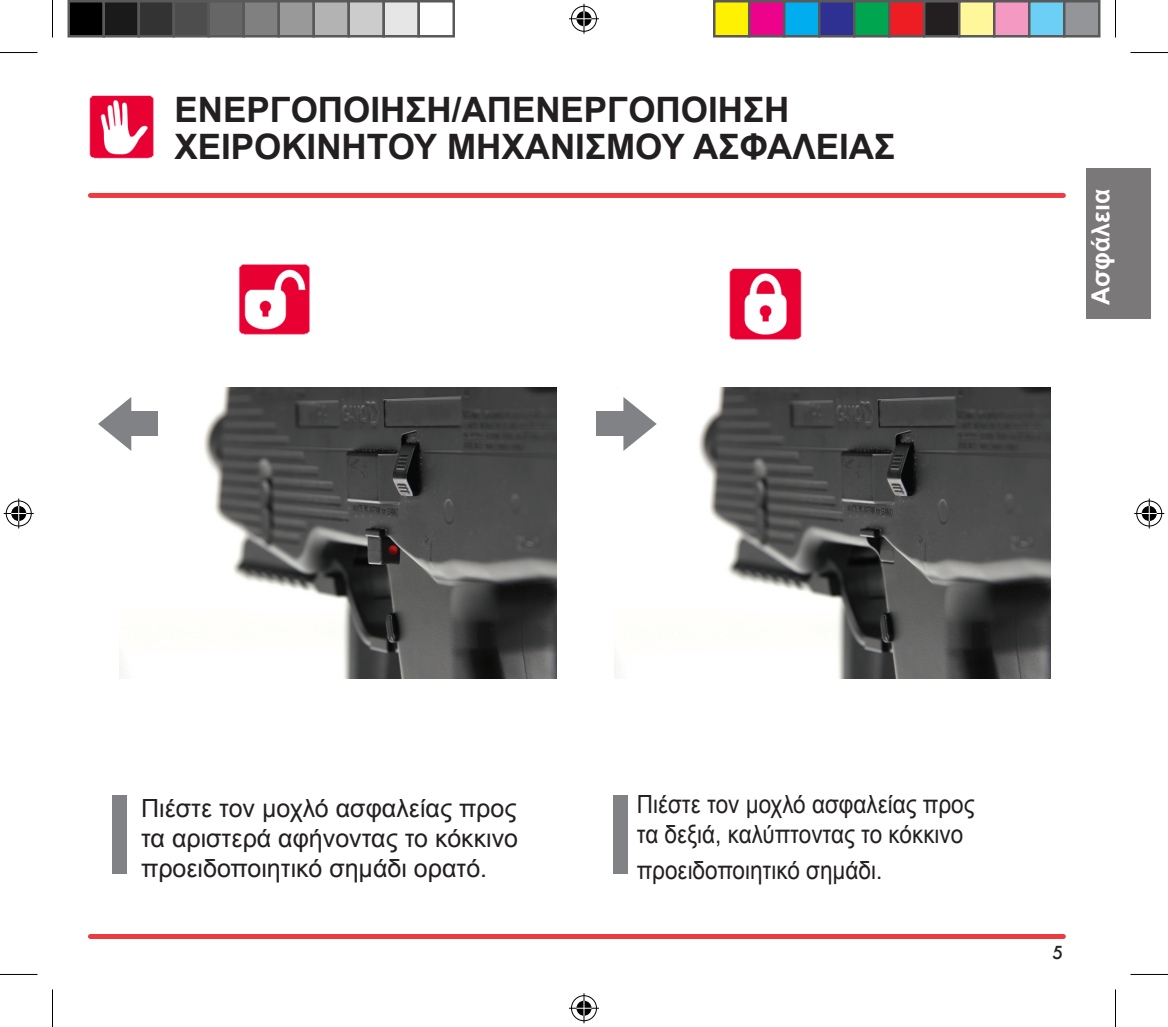
<style>
.page{position:relative;width:1168px;height:1027px;background:#fff}
.page>*{position:absolute;margin:0;border:0;box-sizing:border-box;transform-origin:0 0}
.t1{font:700 35px/37.5px "Arial";color:#231f20}
.t2{font:25px/30px "Arial";color:#231f20;text-align:justify}
.t3{font:25px/30px "Arial";color:#231f20;scale:.9 1}
.t4{font:700 25px "Arial";color:#fff}
.t5{font:500 17.5px "Futura";color:#231f20}
</style>
<div class="page">
<div style="left:90px;top:193px;width:973px;height:5px;background:#ee3a41"></div>
<div style="left:90px;top:933px;width:973px;height:5px;background:#ee3a41"></div>
<img style="left:614px;top:387px;width:437px;height:291px">
<img style="left:120px;top:387px;width:436px;height:291px">
<svg style="left:98px;top:397px;width:33px;height:54px"></svg>
<div style="left:125px;top:411px;width:33px;height:25px;background:#808285"></div>
<svg style="left:623px;top:397px;width:34px;height:54px"></svg>
<div style="left:597px;top:411px;width:33px;height:25px;background:#808285"></div>
<img style="left:89px;top:95px;width:65px;height:64px">
<img style="left:238px;top:264px;width:72px;height:71px">
<img style="left:729px;top:268px;width:73px;height:72px">
<div style="left:1087px;top:168px;width:64px;height:150px;background:#7b7879"></div>
<div style="left:112px;top:794px;width:14px;height:79px;background:#808285"></div>
<div style="left:613px;top:794px;width:15px;height:79px;background:#808285"></div>
<hr style="left:0;top:52px;width:38px;height:1px;background:#000">
<hr style="left:1130px;top:52px;width:38px;height:1px;background:#000">
<hr style="left:0;top:973px;width:38px;height:1px;background:#000">
<hr style="left:1130px;top:973px;width:38px;height:1px;background:#000">
<hr style="left:52px;top:0;width:1px;height:38px;background:#000">
<hr style="left:52px;top:989px;width:1px;height:37px;background:#000">
<hr style="left:1115px;top:0;width:1px;height:38px;background:#000">
<hr style="left:1115px;top:989px;width:1px;height:37px;background:#000">
<div style="left:570px;top:5px;width:28px;height:28px;border:3px solid #fff;border-radius:50%"></div>
<hr style="left:569px;top:17px;width:30px;height:3px;background:#fff">
<svg style="left:582px;top:4px;width:4px;height:30px"></svg>
<div style="left:575px;top:10px;width:18px;height:18px;border:3px solid #fff;border-radius:50%"></div>
<div style="left:571px;top:6px;width:26px;height:26px;border:1px solid #000;border-radius:50%"></div>
<hr style="left:569px;top:18px;width:30px;height:1px;background:#000">
<hr style="left:584px;top:4px;width:1px;height:30px;background:#000">
<svg style="left:576px;top:11px;width:15px;height:15px"></svg>
<div style="left:570px;top:993px;width:28px;height:29px;border:3px solid #fff;border-radius:50%"></div>
<hr style="left:569px;top:1006px;width:30px;height:3px;background:#fff">
<svg style="left:582px;top:993px;width:4px;height:30px"></svg>
<div style="left:575px;top:998px;width:18px;height:19px;border:3px solid #fff;border-radius:50%"></div>
<div style="left:571px;top:995px;width:26px;height:25px;border:1px solid #000;border-radius:50%"></div>
<hr style="left:569px;top:1007px;width:30px;height:1px;background:#000">
<hr style="left:584px;top:993px;width:1px;height:30px;background:#000">
<svg style="left:576px;top:1000px;width:15px;height:15px"></svg>
<div style="left:5px;top:499px;width:28px;height:28px;border:3px solid #fff;border-radius:50%"></div>
<hr style="left:4px;top:512px;width:30px;height:3px;background:#fff">
<hr style="left:17px;top:498px;width:3px;height:30px;background:#fff">
<div style="left:10px;top:504px;width:18px;height:18px;border:3px solid #fff;border-radius:50%"></div>
<div style="left:6px;top:500px;width:26px;height:26px;border:1px solid #000;border-radius:50%"></div>
<hr style="left:4px;top:513px;width:30px;height:1px;background:#000">
<hr style="left:18px;top:498px;width:1px;height:30px;background:#000">
<svg style="left:11px;top:506px;width:15px;height:15px"></svg>
<div style="left:1135px;top:499px;width:28px;height:28px;border:3px solid #fff;border-radius:50%"></div>
<hr style="left:1134px;top:512px;width:30px;height:3px;background:#fff">
<hr style="left:1148px;top:498px;width:3px;height:30px;background:#fff">
<div style="left:1140px;top:504px;width:18px;height:18px;border:3px solid #fff;border-radius:50%"></div>
<div style="left:1136px;top:500px;width:26px;height:26px;border:1px solid #000;border-radius:50%"></div>
<hr style="left:1134px;top:513px;width:30px;height:1px;background:#000">
<hr style="left:1149px;top:498px;width:1px;height:30px;background:#000">
<svg style="left:1142px;top:506px;width:15px;height:15px"></svg>
<div style="left:69px;top:1px;width:35px;height:35px;background:#000"></div>
<div style="left:68px;top:0;width:37px;height:38px;border:2px solid #595959"></div>
<div style="left:104px;top:1px;width:35px;height:35px;background:#1a1a1a"></div>
<div style="left:102px;top:0;width:38px;height:38px;border:2px solid #595959"></div>
<div style="left:139px;top:1px;width:35px;height:35px;background:#333"></div>
<div style="left:138px;top:0;width:37px;height:38px;border:2px solid #595959"></div>
<div style="left:174px;top:1px;width:35px;height:35px;background:#4d4d4d"></div>
<div style="left:172px;top:0;width:38px;height:38px;border:2px solid #595959"></div>
<div style="left:209px;top:1px;width:35px;height:35px;background:#666"></div>
<div style="left:208px;top:0;width:37px;height:38px;border:2px solid #595959"></div>
<div style="left:244px;top:1px;width:35px;height:35px;background:#808080"></div>
<div style="left:242px;top:0;width:38px;height:38px;border:2px solid #595959"></div>
<div style="left:279px;top:1px;width:35px;height:35px;background:#999"></div>
<div style="left:278px;top:0;width:37px;height:38px;border:2px solid #595959"></div>
<div style="left:314px;top:1px;width:35px;height:35px;background:#b3b3b3"></div>
<div style="left:312px;top:0;width:38px;height:38px;border:2px solid #595959"></div>
<div style="left:349px;top:1px;width:35px;height:35px;background:#ccc"></div>
<div style="left:348px;top:0;width:37px;height:38px;border:2px solid #595959"></div>
<div style="left:384px;top:1px;width:35px;height:35px;background:#e6e6e6"></div>
<div style="left:382px;top:0;width:38px;height:38px;border:2px solid #595959"></div>
<div style="left:418px;top:0;width:37px;height:38px;border:2px solid #595959"></div>
<div style="left:714px;top:1px;width:35px;height:35px;background:#fff101"></div>
<div style="left:713px;top:0;width:37px;height:38px;border:2px solid #595959"></div>
<div style="left:749px;top:1px;width:35px;height:35px;background:#ed028c"></div>
<div style="left:748px;top:0;width:37px;height:38px;border:2px solid #595959"></div>
<div style="left:784px;top:1px;width:35px;height:35px;background:#00aeef"></div>
<div style="left:783px;top:0;width:37px;height:38px;border:2px solid #595959"></div>
<div style="left:819px;top:1px;width:35px;height:35px;background:#2e3092"></div>
<div style="left:818px;top:0;width:37px;height:38px;border:2px solid #595959"></div>
<div style="left:854px;top:1px;width:35px;height:35px;background:#00a54f"></div>
<div style="left:853px;top:0;width:37px;height:38px;border:2px solid #595959"></div>
<div style="left:889px;top:1px;width:35px;height:35px;background:#ee1d23"></div>
<div style="left:888px;top:0;width:37px;height:38px;border:2px solid #595959"></div>
<div style="left:924px;top:1px;width:35px;height:35px;background:#231f20"></div>
<div style="left:923px;top:0;width:37px;height:38px;border:2px solid #595959"></div>
<div style="left:959px;top:1px;width:35px;height:35px;background:#fff79a"></div>
<div style="left:958px;top:0;width:37px;height:38px;border:2px solid #595959"></div>
<div style="left:994px;top:1px;width:35px;height:35px;background:#f499c2"></div>
<div style="left:993px;top:0;width:37px;height:38px;border:2px solid #595959"></div>
<div style="left:1029px;top:1px;width:35px;height:35px;background:#6bcff6"></div>
<div style="left:1028px;top:0;width:37px;height:38px;border:2px solid #595959"></div>
<div style="left:1064px;top:1px;width:35px;height:35px;background:#939598"></div>
<div style="left:1063px;top:0;width:37px;height:38px;border:2px solid #595959"></div>
<p class="t1" style="left:174px;top:92px;width:722px">ΕΝΕΡΓΟΠΟΙΗΣΗ/ΑΠΕΝΕΡΓΟΠΟΙΗΣΗ<br>ΧΕΙΡΟΚΙΝΗΤΟΥ ΜΗΧΑΝΙΣΜΟΥ ΑΣΦΑΛΕΙΑΣ</p>
<p class="t4" style="left:1084px;top:305px;width:118px;rotate:-90deg">Ασφάλεια</p>
<p class="t2" style="left:141px;top:793px;width:379px">Πιέστε τον μοχλό ασφαλείας προς τα αριστερά αφήνοντας το κόκκινο προειδοποιητικό σημάδι ορατό.</p>
<p class="t3" style="left:637px;top:789px;width:377px">Πιέστε τον μοχλό ασφαλείας προς τα δεξιά, καλύπτοντας το κόκκινο</p>
<p class="t3" style="left:637px;top:855px;width:274px">προειδοποιητικό σημάδι.</p>
<p class="t5" style="left:1052px;top:940px;width:12px">5</p>
</div>
